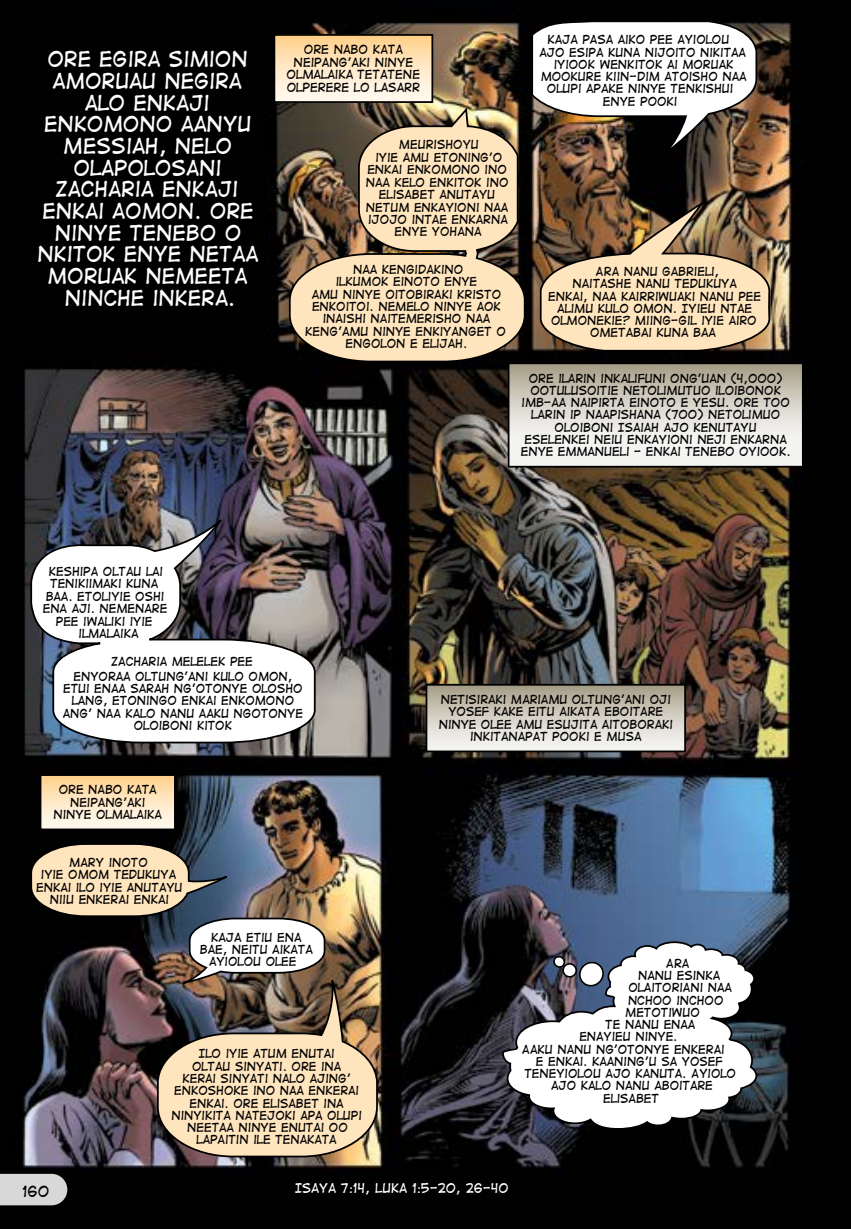
<style>
.page{position:relative;width:851px;height:1229px;background:#fff}
.page>*{position:absolute;margin:0;border:0;box-sizing:border-box;transform-origin:0 0}
.t1{font:19.95px/21.7px "Digital Strip";color:#fff;text-align:center}
.t2{font:14px "Digital Strip";color:#000}
.t3{font:12.25px "Digital Strip";color:#fff}
.t4{font:11.55px/12.4px "Digital Strip";color:#000;text-align:center}
.t5{font:11.38px/12.2px "Digital Strip";color:#000;text-align:center}
</style>
<div class="page">
<img style="left:0;top:0;width:850px;height:1228px">
<div style="left:274px;top:35px;width:158px;height:67px;background:linear-gradient(to bottom,#ffd28f,#fffcf9)"></div>
<div style="left:273px;top:34px;width:160px;height:69px;border:2px solid #000"></div>
<div style="left:508px;top:363px;width:294px;height:104px;background:linear-gradient(to bottom,#b0a893,#fff)"></div>
<div style="left:507px;top:362px;width:296px;height:105px;border:2px solid #000"></div>
<div style="left:41px;top:775px;width:134px;height:54px;background:linear-gradient(to bottom,#ffd28f,#fffcf6)"></div>
<div style="left:40px;top:774px;width:136px;height:56px;border:2px solid #000"></div>
<div style="left:426px;top:684px;width:259px;height:67px;background:linear-gradient(to bottom,#a9a089,#fdfdfd)"></div>
<div style="left:425px;top:684px;width:261px;height:68px;border:2px solid #000"></div>
<svg style="left:288px;top:105px;width:238px;height:258px;background:#c1ab8c"></svg>
<svg style="left:530px;top:19px;width:228px;height:150px"></svg>
<img style="left:539px;top:203px;width:232px;height:149px">
<img style="left:29px;top:504px;width:287px;height:240px">
<svg style="left:501px;top:940px;width:257px;height:190px"></svg>
<img style="left:29px;top:842px;width:348px;height:314px">
<svg style="left:0;top:1173px;width:67px;height:32px;background:#c8c8c8"></svg>
<h1 class="t1" style="left:37px;top:48px;width:222px">ORE EGIRA SIMION<br>AMORUAU NEGIRA<br>ALO ENKAJI<br>ENKOMONO AANYU<br>MESSIAH, NELO<br>OLAPOLOSANI<br>ZACHARIA ENKAJI<br>ENKAI AOMON. ORE<br>NINYE TENEBO O<br>NKITOK ENYE NETAA<br>MORUAK NEMEETA<br>NINCHE INKERA.</h1>
<p class="t4" style="left:286px;top:43px;width:135px">ORE NABO KATA<br>NEIPANG’AKI NINYE<br>OLMALAIKA TETATENE<br>OLPERERE LO LASARR</p>
<p class="t5" style="left:547px;top:34px;width:183px">KAJA PASA AIKO PEE AYIOLOU</p>
<p class="t5" style="left:539px;top:46px;width:208px">AJO ESIPA KUNA NIJOITO NIKITAA</p>
<p class="t5" style="left:553px;top:58px;width:181px">IYIOOK WENKITOK AI MORUAK</p>
<p class="t5" style="left:540px;top:70px;width:207px">MOOKURE KIIN-DIM ATOISHO NAA</p>
<p class="t5" style="left:547px;top:83px;width:188px">OLUPI APAKE NINYE TENKISHUI</p>
<p class="t5" style="left:603px;top:95px;width:76px">ENYE POOKI</p>
<p class="t5" style="left:365px;top:139px;width:144px">MEURISHOYU<br>IYIE AMU ETONING’O<br>ENKAI ENKOMONO INO<br>NAA KELO ENKITOK INO<br>ELISABET ANUTAYU<br>NETUM ENKAYIONI NAA<br>IJOJO INTAE ENKARNA<br>ENYE YOHANA</p>
<p class="t5" style="left:305px;top:263px;width:202px">NAA KENGIDAKINO<br>ILKUMOK EINOTO ENYE<br>AMU NINYE OITOBIRAKI KRISTO<br>ENKOITOI. NEMELO NINYE AOK<br>INAISHI NAITEMERISHO NAA<br>KENG’AMU NINYE ENKIYANGET O<br>ENGOLON E ELIJAH.</p>
<p class="t5" style="left:548px;top:265px;width:214px">ARA NANU GABRIELI,<br>NAITASHE NANU TEDUKUYA<br>ENKAI, NAA KAIRRIWUAKI NANU PEE<br>ALIMU KULO OMON. IYIEU NTAE<br>OLMONEKIE? MIING-GIL IYIE AIRO<br>OMETABAI KUNA BAA</p>
<p class="t5" style="left:521px;top:372px;width:271px">ORE ILARIN INKALIFUNI ONG’UAN (4,000)<br>OOTULUSOITIE NETOLIMUTUO ILOIBONOK IMB-AA NAIPIRTA EINOTO E YESU. ORE TOO LARIN IP NAAPISHANA (700) NETOLIMUO OLOIBONI ISAIAH AJO KENUTAYU ESELENKEI NEIU ENKAYIONI NEJI ENKARNA ENYE EMMANUELI - ENKAI TENEBO OYIOOK.</p>
<p class="t5" style="left:49px;top:565px;width:116px">KESHIPA OLTAU LAI</p>
<p class="t5" style="left:50px;top:577px;width:109px">TENIKIIMAKI KUNA</p>
<p class="t5" style="left:46px;top:590px;width:120px">BAA. ETOLIYIE OSHI</p>
<p class="t5" style="left:43px;top:602px;width:126px">ENA AJI. NEMENARE</p>
<p class="t5" style="left:56px;top:615px;width:98px">PEE IWALIKI IYIE</p>
<p class="t5" style="left:79px;top:627px;width:61px">ILMALAIKA</p>
<p class="t5" style="left:73px;top:654px;width:220px;line-height:14.2px">ZACHARIA MELELEK PEE<br>ENYORAA OLTUNG’ANI KULO OMON,</p>
<p class="t5" style="left:63px;top:682px;width:242px">ETUI ENAA SARAH NG’OTONYE OLOSHO<br>LANG, ETONINGO ENKAI ENKOMONO<br>ANG’ NAA KALO NANU AAKU NGOTONYE<br>OLOIBONI KITOK</p>
<p class="t5" style="left:54px;top:783px;width:110px">ORE NABO KATA<br>NEIPANG’AKI<br>NINYE OLMALAIKA</p>
<p class="t5" style="left:36px;top:856px;width:148px">MARY INOTO<br>IYIE OMOM TEDUKUYA<br>ENKAI ILO IYIE ANUTAYU<br>NIIU ENKERAI ENKAI</p>
<p class="t5" style="left:211px;top:931px;width:92px">KAJA ETIU ENA</p>
<p class="t5" style="left:200px;top:943px;width:114px">BAE, NEITU AIKATA</p>
<p class="t5" style="left:209px;top:955px;width:89px">AYIOLOU OLEE</p>
<p class="t5" style="left:171px;top:1047px;width:192px">ILO IYIE ATUM ENUTAI<br>OLTAU SINYATI. ORE INA<br>KERAI SINYATI NALO AJING’<br>ENKOSHOKE INO NAA ENKERAI<br>ENKAI. ORE ELISABET INA<br>NINYIKITA NATEJOKI APA OLUPI<br>NEETAA NINYE ENUTAI OO<br>LAPAITIN ILE TENAKATA</p>
<p class="t5" style="left:438px;top:693px;width:236px">NETISIRAKI MARIAMU OLTUNG’ANI OJI<br>YOSEF KAKE EITU AIKATA EBOITARE<br>NINYE OLEE AMU ESUJITA AITOBORAKI<br>INKITANAPAT POOKI E MUSA</p>
<p class="t5" style="left:665px;top:957px;width:25px">ARA</p>
<p class="t5" style="left:638px;top:969px;width:83px">NANU ESINKA</p>
<p class="t5" style="left:628px;top:981px;width:105px">OLAITORIANI NAA</p>
<p class="t5" style="left:628px;top:994px;width:97px">NCHOO INCHOO</p>
<p class="t5" style="left:625px;top:1006px;width:76px">METOTIWUO</p>
<p class="t5" style="left:605px;top:1018px;width:91px">TE NANU ENAA</p>
<p class="t5" style="left:579px;top:1030px;width:100px">ENAYIEU NINYE.</p>
<p class="t5" style="left:522px;top:1043px;width:204px">AAKU NANU NG’OTONYE ENKERAI</p>
<p class="t5" style="left:536px;top:1055px;width:188px">E ENKAI. KAANING’U SA YOSEF</p>
<p class="t5" style="left:524px;top:1067px;width:213px">TENEYIOLOU AJO KANUTA. AYIOLO</p>
<p class="t5" style="left:551px;top:1079px;width:163px">AJO KALO NANU ABOITARE</p>
<p class="t5" style="left:603px;top:1092px;width:57px">ELISABET</p>
<p class="t2" style="left:22px;top:1183px;width:29px">160</p>
<p class="t3" style="left:295px;top:1181px;width:215px">ISAYA 7:14, LUKA 1:5-20, 26-40</p>
</div>
